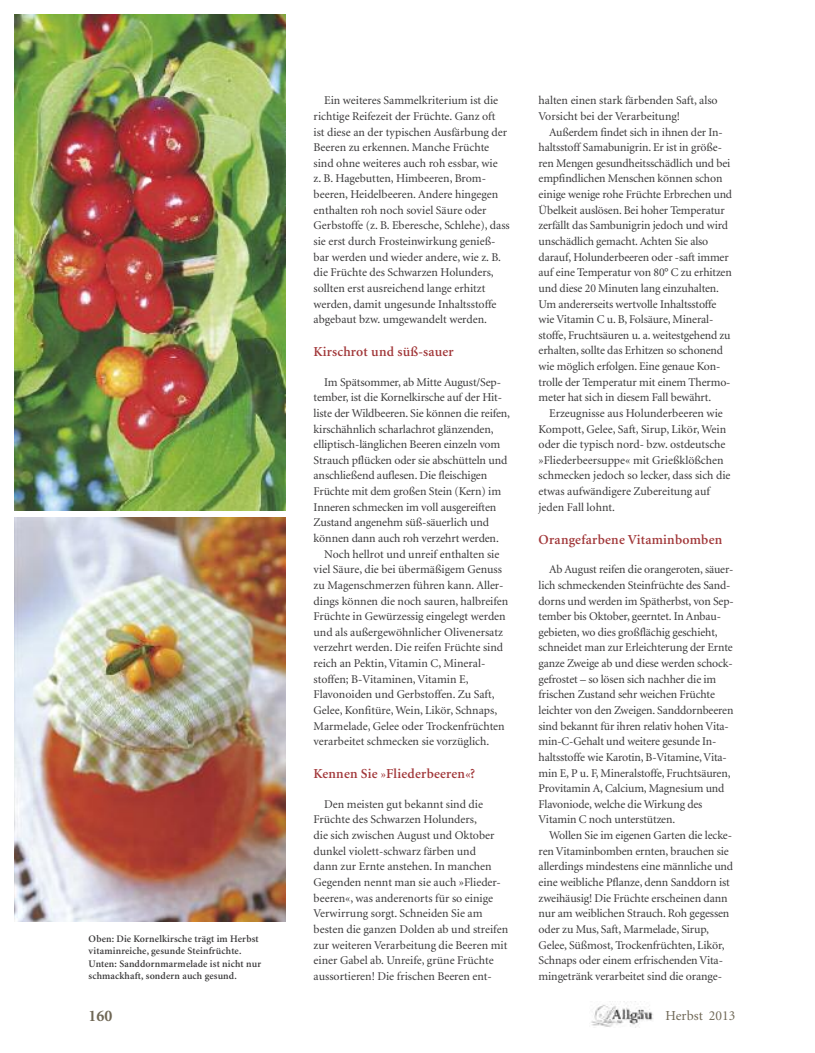
<style>
.page{position:relative;width:815px;height:1053px;background:#fff}
.page>*{position:absolute;margin:0;border:0;box-sizing:border-box;transform-origin:0 0}
.t1{font:700 16.25px "Minion";color:#6f6755}
.t2{font:600 13.75px "Minion";letter-spacing:.015em;color:#a13739}
.t3{font:13.75px "Minion";color:#6f6755}
.t4{font:11.88px/15.6px "Minion";letter-spacing:-.01em;color:#393839}
.t5{font:600 10px/12.5px "Minion";letter-spacing:.015em;color:#393839}
.s1{font-size:11.88px}
.s2{font-weight:700;font-size:11.88px}
</style>
<div class="page">
<img style="left:591px;top:1001px;width:62px;height:26px">
<img style="left:14px;top:14px;width:271px;height:496px">
<img style="left:14px;top:517px;width:271px;height:404px">
<p class="t5" style="left:89px;top:933px;width:174px">Oben: Die Kornelkirsche trägt im Herbst vitaminreiche, gesunde Steinfrüchte.<br>Unten: Sanddornmarmelade ist nicht nur schmackhaft, sondern auch gesund.</p>
<p class="t4" style="left:314px;top:94px;width:198px;text-indent:11px">Ein weiteres Sammelkriterium ist die richtige Reifezeit der Früchte. Ganz oft<br>ist diese an der typischen Ausfärbung der Beeren zu erkennen. Manche Früchte sind ohne weiteres auch roh essbar, wie<br>z. B. Hagebutten, Himbeeren, Brom&shy;beeren, Heidelbeeren. Andere hingegen enthalten roh noch soviel Säure oder Gerbstoffe (z. B. Eberesche, Schlehe), dass sie erst durch Frosteinwirkung genieß&shy;bar werden und wieder andere, wie z. B. die Früchte des Schwarzen Holunders, sollten erst ausreichend lange erhitzt werden, damit ungesunde Inhaltsstoffe abgebaut bzw. umgewandelt werden.</p>
<p class="t2" style="left:314px;top:346px;width:142px">Kirschrot und süß-sauer</p>
<p class="t4" style="left:324px;top:375px;width:178px">Im Spätsommer, ab Mitte August/Sep-</p>
<p class="t4" style="left:314px;top:390px;width:190px">tember, ist die Kornelkirsche auf der Hit-</p>
<p class="t4" style="left:314px;top:406px;width:198px">liste der Wildbeeren. Sie können die reifen,</p>
<p class="t4" style="left:314px;top:422px;width:182px">kirschähnlich scharlachrot glänzenden,</p>
<p class="t4" style="left:314px;top:437px;width:188px">elliptisch-länglichen Beeren einzeln vom</p>
<p class="t4" style="left:314px;top:453px;width:195px">Strauch pflücken oder sie abschütteln und</p>
<p class="t4" style="left:314px;top:469px;width:175px">anschließend auflesen. Die fleischigen</p>
<p class="t4" style="left:314px;top:484px;width:189px">Früchte mit dem großen Stein (Kern) im</p>
<p class="t4" style="left:314px;top:500px;width:184px">Inneren schmecken im voll ausgereiften</p>
<p class="t4" style="left:314px;top:515px;width:177px">Zustand angenehm süß-säuerlich und</p>
<p class="t4" style="left:314px;top:531px;width:187px">können dann auch roh verzehrt werden.</p>
<p class="t4" style="left:324px;top:547px;width:177px">Noch hellrot und unreif enthalten sie</p>
<p class="t4" style="left:314px;top:562px;width:190px">viel Säure, die bei übermäßigem Genuss</p>
<p class="t4" style="left:314px;top:578px;width:191px">zu Magenschmerzen führen kann. Aller-</p>
<p class="t4" style="left:314px;top:594px;width:196px">dings können die noch sauren, halbreifen</p>
<p class="t4" style="left:314px;top:609px;width:194px">Früchte in Gewürzessig eingelegt werden</p>
<p class="t4" style="left:314px;top:625px;width:191px">und als außergewöhnlicher Olivenersatz</p>
<p class="t4" style="left:314px;top:640px;width:191px">verzehrt werden. Die reifen Früchte sind</p>
<p class="t4" style="left:314px;top:656px;width:173px">reich an Pektin,Vitamin C, Mineral-</p>
<p class="t4" style="left:314px;top:672px;width:156px">stoffen; B-Vitaminen,Vitamin E,</p>
<p class="t4" style="left:314px;top:687px;width:183px">Flavonoiden und Gerbstoffen. Zu Saft,</p>
<p class="t4" style="left:314px;top:703px;width:185px">Gelee, Konfitüre, Wein, Likör, Schnaps,</p>
<p class="t4" style="left:314px;top:719px;width:193px">Marmelade, Gelee oder Trockenfrüchten</p>
<p class="t4" style="left:314px;top:734px;width:177px">verarbeitet schmecken sie vorzüglich.</p>
<p class="t2" style="left:314px;top:768px;width:163px">Kennen Sie <span class="s1">»</span>Fliederbeeren<span class="s2">«</span>?</p>
<p class="t4" style="left:314px;top:797px;width:196px;text-indent:11px">Den meisten gut bekannt sind die Früchte des Schwarzen Holunders,<br>die sich zwischen August und Oktober dunkel violett-schwarz färben und<br>dann zur Ernte anstehen. In manchen Gegenden nennt man sie auch »Flieder&shy;beeren«, was anderenorts für so einige Verwirrung sorgt. Schneiden Sie am besten die ganzen Dolden ab und streifen zur weiteren Verarbeitung die Beeren mit einer Gabel ab. Unreife, grüne Früchte aussortieren! Die frischen Beeren ent-</p>
<p class="t4" style="left:539px;top:94px;width:181px">halten einen stark färbenden Saft, also<br>Vorsicht bei der Verarbeitung!</p>
<p class="t4" style="left:539px;top:125px;width:195px;text-indent:11px">Außerdem findet sich in ihnen der In&shy;haltsstoff Samabunigrin. Er ist in größe&shy;ren Mengen gesundheitsschädlich und bei empfindlichen Menschen können schon einige wenige rohe Früchte Erbrechen und Übelkeit auslösen. Bei hoher Temperatur zerfällt das Sambunigrin jedoch und wird unschädlich gemacht. Achten Sie also darauf, Holunderbeeren oder -saft immer auf eine Temperatur von 80° C zu erhitzen und diese 20 Minuten lang einzuhalten.<br>Um andererseits wertvolle Inhaltsstoffe wie Vitamin C u. B, Folsäure, Mineral&shy;stoffe, Fruchtsäuren u. a. weitestgehend zu erhalten, sollte das Erhitzen so schonend wie möglich erfolgen. Eine genaue Kon&shy;trolle der Temperatur mit einem Thermo&shy;meter hat sich in diesem Fall bewährt.</p>
<p class="t4" style="left:539px;top:406px;width:193px;text-indent:11px">Erzeugnisse aus Holunderbeeren wie Kompott, Gelee, Saft, Sirup, Likör, Wein oder die typisch nord- bzw. ostdeutsche »Fliederbeersuppe« mit Grießklößchen schmecken jedoch so lecker, dass sich die etwas aufwändigere Zubereitung auf jeden Fall lohnt.</p>
<p class="t2" style="left:539px;top:534px;width:185px">Orangefarbene Vitaminbomben</p>
<p class="t4" style="left:539px;top:562px;width:197px;text-indent:11px">Ab August reifen die orangeroten, säuer&shy;lich schmeckenden Steinfrüchte des Sand&shy;dorns und werden im Spätherbst, von Sep&shy;tember bis Oktober, geerntet. In Anbau&shy;gebieten, wo dies großflächig geschieht, schneidet man zur Erleichterung der Ernte ganze Zweige ab und diese werden schock&shy;gefrostet – so lösen sich nachher die im frischen Zustand sehr weichen Früchte leichter von den Zweigen. Sanddornbeeren sind bekannt für ihren relativ hohen Vita&shy;min-C-Gehalt und weitere gesunde In&shy;haltsstoffe wie Karotin, B-Vitamine,Vita&shy;min E, P u. F, Mineralstoffe, Fruchtsäuren, Provitamin A, Calcium, Magnesium und Flavoniode, welche die Wirkung des Vitamin C noch unterstützen.</p>
<p class="t4" style="left:539px;top:828px;width:196px;text-indent:11px">Wollen Sie im eigenen Garten die lecke&shy;ren Vitaminbomben ernten, brauchen sie allerdings mindestens eine männliche und eine weibliche Pflanze, denn Sanddorn ist zweihäusig! Die Früchte erscheinen dann nur am weiblichen Strauch. Roh gegessen oder zu Mus, Saft, Marmelade, Sirup, Gelee, Süßmost, Trockenfrüchten, Likör, Schnaps oder einem erfrischenden Vita&shy;mingetränk verarbeitet sind die orange-</p>
<h1 class="t1" style="left:89px;top:1009px;width:25px">160</h1>
<p class="t3" style="left:666px;top:1009px;width:71px">Herbst 2013</p>
</div>
